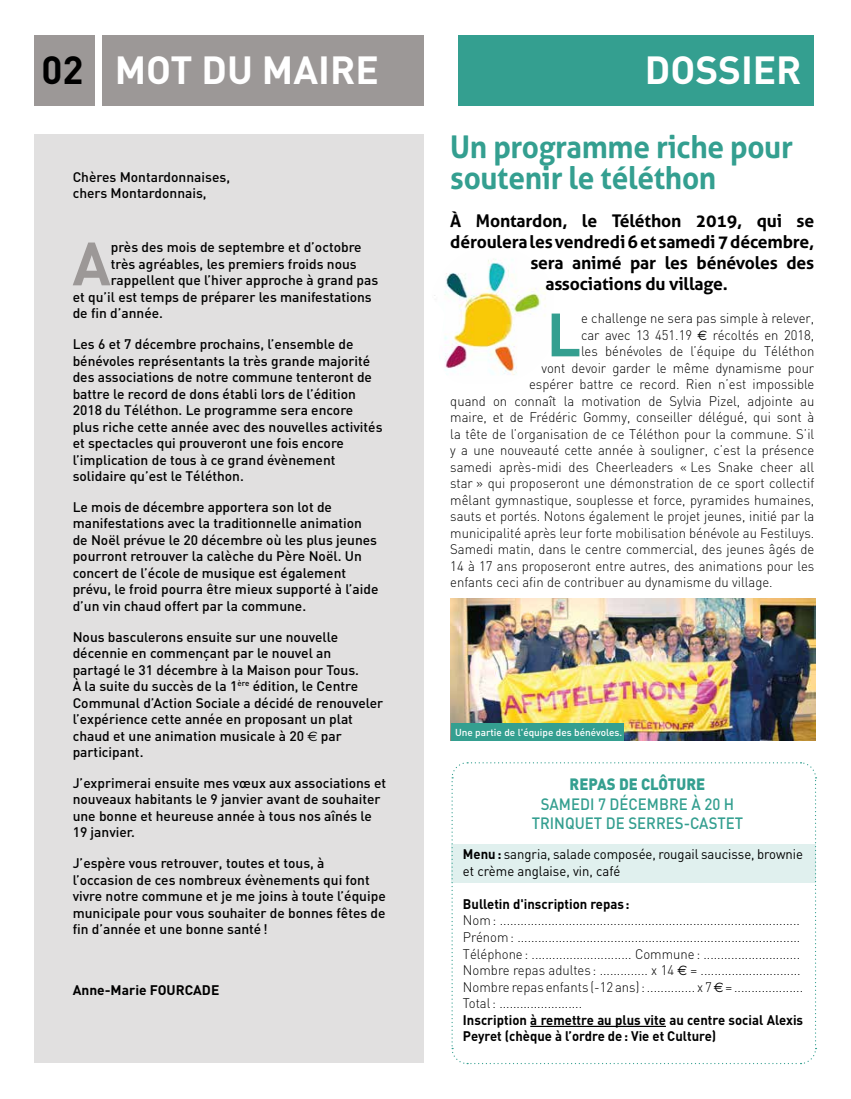
<style>
.page{position:relative;width:851px;height:1099px;background:#fff}
.page>*{position:absolute;margin:0;border:0;box-sizing:border-box;transform-origin:0 0}
.t1{font:700 60.12px "DIN";color:#9c9897}
.t2{font:700 60.12px "DIN";color:#349f90}
.t3{font:700 38.75px "DIN";color:#fff}
.t4{font:700 31.25px/31.2px "Aller";letter-spacing:-.01em;color:#349f90;scale:.95 1}
.t5{font:700 17.5px "Aller";letter-spacing:-.01em;color:#000}
.t6{font:500 16.25px/19.5px "DIN";color:#349f90;text-align:center;scale:.92 1}
.t7{font:900 16.25px "DIN";color:#349f90;scale:.92 1}
.t8{font:500 13.75px/16.5px "DIN";color:#000}
.t9{font:300 13.75px/16.5px "DIN";color:#000;scale:.95 1}
.t10{font:700 13.75px/16.5px "DIN";color:#000;scale:.95 1}
.t11{font:13.75px/16.5px "DIN";color:#000;scale:.95 1}
.t12{font:700 13.75px "DIN";color:#000}
.t13{font:500 10px "DIN";color:#fff}
.s1{color:#000}
.s2{font-family:"Euro Sans";font-weight:400}
.s3{font-weight:700}
</style>
<div class="page">
<div style="left:34px;top:135px;width:390px;height:928px;background:#e1e0e0"></div>
<div style="left:458px;top:35px;width:355px;height:71px;background:#349f90"></div>
<div style="left:102px;top:35px;width:322px;height:71px;background:#9c9897"></div>
<div style="left:34px;top:35px;width:61px;height:71px;background:#9c9897"></div>
<img style="left:434px;top:259px;width:112px;height:116px">
<img style="left:450px;top:599px;width:365px;height:141px">
<div style="left:451px;top:723px;width:173px;height:17px;background:#349f90"></div>
<svg style="left:451px;top:762px;width:365px;height:302px"></svg>
<h2 class="t3" style="left:41px;top:44px;width:339px"><span class="s1">02</span> MOT DU MAIRE</h2>
<h2 class="t3" style="left:644px;top:44px;width:158px">DOSSIER</h2>
<p class="t8" style="left:73px;top:168px;width:159px">Chères Montardonnaises, chers Montardonnais,</p>
<h1 class="t1" style="left:72px;top:224px;width:40px">A</h1>
<p class="t8" style="left:111px;top:239px;width:252px">près des mois de septembre et d’octobre</p>
<p class="t8" style="left:111px;top:255px;width:247px">très agréables, les premiers froids nous</p>
<p class="t8" style="left:111px;top:272px;width:269px">rappellent que l’hiver approche à grand pas</p>
<p class="t8" style="left:73px;top:288px;width:300px">et qu’il est temps de préparer les manifestations</p>
<p class="t8" style="left:73px;top:305px;width:92px">de fin d’année.</p>
<p class="t8" style="left:73px;top:335px;width:311px">Les 6 et 7 décembre prochains, l’ensemble de bénévoles représentants la très grande majorité des associations de notre commune tenteront de battre le record de dons établi lors de l’édition 2018 du Téléthon. Le programme sera encore plus riche cette année avec des nouvelles activités et spectacles qui prouveront une fois encore l’implication de tous à ce grand évènement solidaire qu’est le Téléthon.</p>
<p class="t8" style="left:73px;top:498px;width:307px">Le mois de décembre apportera son lot de manifestations avec la traditionnelle animation de Noël prévue le 20 décembre où les plus jeunes pourront retrouver la calèche du Père Noël. Un concert de l’école de musique est également prévu, le froid pourra être mieux supporté à l’aide d’un vin chaud offert par la commune.</p>
<p class="t8" style="left:73px;top:628px;width:312px">Nous basculerons ensuite sur une nouvelle décennie en commençant par le nouvel an<br>partagé le 31 décembre à la Maison pour Tous.<br>À la suite du succès de la 1<sup>ère</sup> édition, le Centre Communal d’Action Sociale a décidé de renouveler l’expérience cette année en proposant un plat chaud et une animation musicale à 20 <span class="s2">€</span> par participant.</p>
<p class="t8" style="left:73px;top:774px;width:315px">J’exprimerai ensuite mes vœux aux associations et nouveaux habitants le 9 janvier avant de souhaiter une bonne et heureuse année à tous nos aînés le 19 janvier.</p>
<p class="t8" style="left:73px;top:854px;width:314px">J’espère vous retrouver, toutes et tous, à l’occasion de ces nombreux évènements qui font vivre notre commune et je me joins à toute l’équipe municipale pour vous souhaiter de bonnes fêtes de fin d’année et une bonne santé!</p>
<p class="t12" style="left:73px;top:981px;width:148px">Anne-Marie FOURCADE</p>
<h3 class="t4" style="left:450px;top:131px;width:362px">Un programme riche pour soutenir le téléthon</h3>
<p class="t5" style="left:450px;top:210px;width:365px">À Montardon, le Téléthon 2019, qui se</p>
<p class="t5" style="left:450px;top:231px;width:365px">déroulera les vendredi 6 et samedi 7 décembre,</p>
<p class="t5" style="left:530px;top:252px;width:285px">sera animé par les bénévoles des</p>
<p class="t5" style="left:545px;top:273px;width:184px">associations du village.</p>
<h1 class="t2" style="left:546px;top:295px;width:36px">L</h1>
<p class="t9" style="left:581px;top:310px;width:247px">e challenge ne sera pas simple à relever,</p>
<p class="t9" style="left:581px;top:326px;width:247px">car avec 13 451.19 <span class="s2">€</span> récoltés en 2018,</p>
<p class="t9" style="left:581px;top:343px;width:247px">les bénévoles de l’équipe du Téléthon</p>
<p class="t9" style="left:541px;top:359px;width:288px">vont devoir garder le même dynamisme pour</p>
<p class="t9" style="left:529px;top:376px;width:302px">espérer battre ce record. Rien n’est impossible</p>
<p class="t9" style="left:450px;top:392px;width:384px">quand on connaît la motivation de Sylvia Pizel, adjointe au</p>
<p class="t9" style="left:450px;top:409px;width:384px">maire, et de Frédéric Gommy, conseiller délégué, qui sont à</p>
<p class="t9" style="left:450px;top:425px;width:384px">la tête de l’organisation de ce Téléthon pour la commune. S’il</p>
<p class="t9" style="left:450px;top:442px;width:384px">y a une nouveauté cette année à souligner, c’est la présence</p>
<p class="t9" style="left:450px;top:458px;width:384px">samedi après-midi des Cheerleaders « Les Snake cheer all</p>
<p class="t9" style="left:450px;top:475px;width:384px">star » qui proposeront une démonstration de ce sport collectif</p>
<p class="t9" style="left:450px;top:491px;width:384px">mêlant gymnastique, souplesse et force, pyramides humaines,</p>
<p class="t9" style="left:450px;top:508px;width:384px">sauts et portés. Notons également le projet jeunes, initié par la</p>
<p class="t9" style="left:450px;top:524px;width:384px">municipalité après leur forte mobilisation bénévole au Festiluys.</p>
<p class="t9" style="left:450px;top:541px;width:384px">Samedi matin, dans le centre commercial, des jeunes âgés de</p>
<p class="t9" style="left:450px;top:557px;width:384px">14 à 17 ans proposeront entre autres, des animations pour les</p>
<p class="t9" style="left:450px;top:574px;width:341px">enfants ceci afin de contribuer au dynamisme du village.</p>
<p class="t13" style="left:455px;top:726px;width:169px">Une partie de l'équipe des bénévoles.</p>
<p class="t7" style="left:569px;top:773px;width:149px">REPAS DE CLÔTURE</p>
<p class="t6" style="left:531px;top:793px;width:231px">SAMEDI 7 DÉCEMBRE À 20 H<br>TRINQUET DE SERRES-CASTET</p>
<p class="t11" style="left:463px;top:846px;width:359px"><span class="s3">Menu:</span> sangria, salade composée, rougail saucisse, brownie et crème anglaise, vin, café</p>
<p class="t10" style="left:463px;top:895px;width:177px">Bulletin d'inscription repas:</p>
<p class="t9" style="left:463px;top:912px;width:359px">Nom: .......................................................................................<br>Prénom: ..................................................................................<br>Téléphone: ............................. Commune: ............................<br>Nombre repas adultes : .............. x 14 <span class="s2">€</span> = .............................<br>Nombre repas enfants (-12 ans): .............. x 7 <span class="s2">€</span> = ....................<br>Total: ........................</p>
<p class="t10" style="left:463px;top:1010px;width:359px">Inscription à remettre au plus vite au centre social Alexis<br>Peyret (chèque à l’ordre de: Vie et Culture)</p>
</div>
